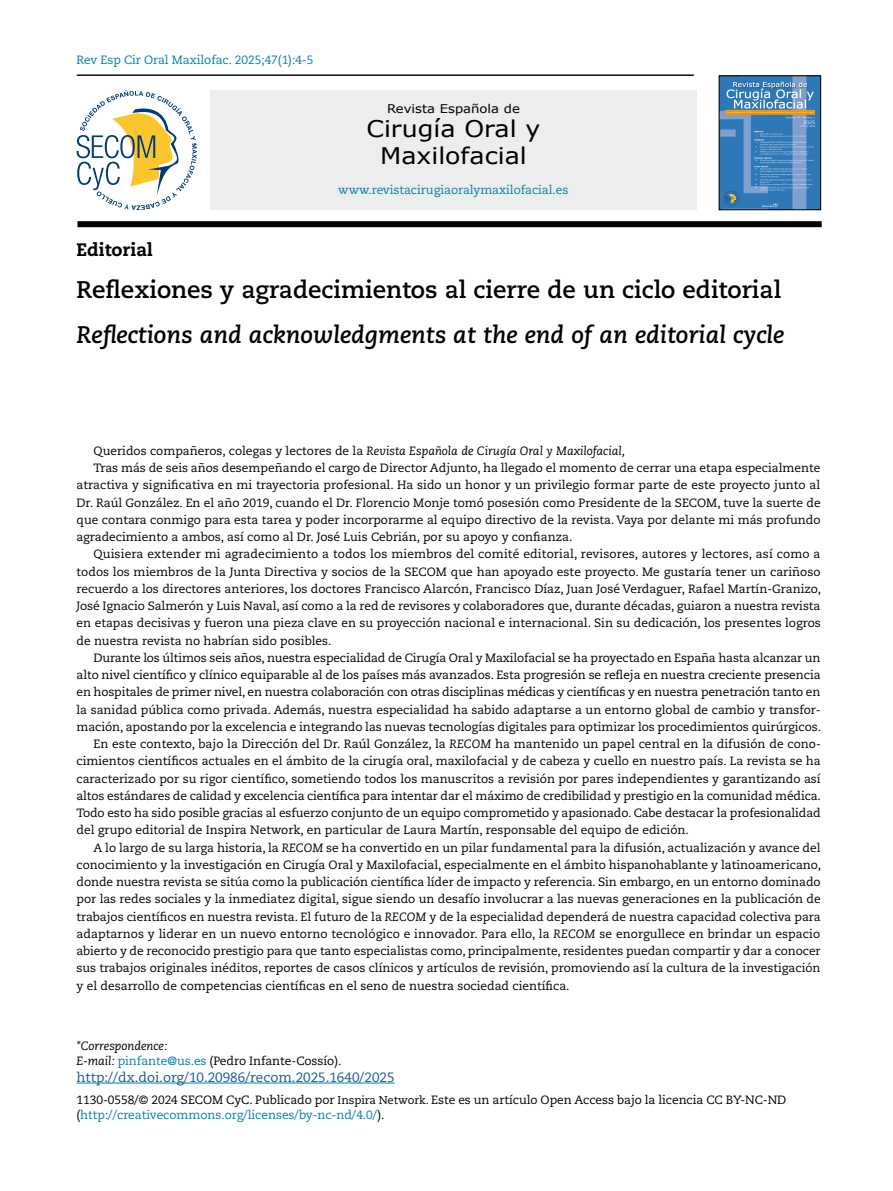
<style>
.page{position:relative;width:893px;height:1191px;background:#fff}
.page>*{position:absolute;margin:0;border:0;box-sizing:border-box;transform-origin:0 0}
.t1{font:italic 700 24px "Caecilia LT Std";color:#000}
.t2{font:700 24px "Caecilia LT Std";color:#000}
.t3{font:22.95px/27px "Verdana";color:#000;text-align:center;scale:1.1 1}
.t4{font:800 18px "Caecilia LT Std";color:#000}
.t5{font:13.5px "Caecilia LT Std";color:#165b9a}
.t6{font:12px/15px "Caecilia LT Std";color:#000}
.t7{font:italic 12px/15px "Caecilia LT Std";color:#000}
.t8{font:12px "Caecilia LT Std";letter-spacing:-.005em;color:#0480ac}
.t9{font:12px "Verdana";color:#000;scale:1.1 1}
.s1{font-style:normal}
.s2{font-style:italic}
.s3{font-style:normal;color:#0480ac}
.s4{font-size:11.25px}
.s5{color:#0480ac}
</style>
<div class="page">
<hr style="left:77px;top:75px;width:616px;height:1px;background:#000">
<hr style="left:78px;top:75px;width:616px;height:1px;background:#000">
<div style="left:77px;top:221px;width:745px;height:6px;background:#000"></div>
<div style="left:210px;top:91px;width:486px;height:119px;background:#eceded"></div>
<img style="left:721px;top:78px;width:98px;height:130px">
<div style="left:719px;top:76px;width:102px;height:134px;border:1px solid #000"></div>
<svg style="left:77px;top:90px;width:120px;height:120px"></svg>
<hr style="left:77px;top:1082px;width:317px;height:1px;background:#0480ac">
<p class="t8" style="left:77px;top:53px;width:238px">Rev Esp Cir Oral Maxilofac. 2025;47(1):4-5</p>
<p class="t9" style="left:387px;top:100px;width:122px">Revista Española de</p>
<h2 class="t3" style="left:366px;top:115px;width:160px">Cirugía Oral y<br>Maxilofacial</h2>
<p class="t8" style="left:338px;top:183px;width:232px">www.revistacirugiaoralymaxilofacial.es</p>
<h3 class="t4" style="left:77px;top:238px;width:78px">Editorial</h3>
<h1 class="t2" style="left:77px;top:275px;width:706px">Reflexiones y agradecimientos al cierre de un ciclo editorial</h1>
<h1 class="t1" style="left:77px;top:320px;width:709px">Reflections and acknowledgments at the end of an editorial cycle</h1>
<p class="t7" style="left:94px;top:443px;width:533px"><span class="s1">Queridos compañeros, colegas y lectores de la</span> Revista Española de Cirugía Oral y Maxilofacial,</p>
<p class="t6" style="left:94px;top:461px;width:728px">Tras más de seis años desempeñando el cargo de Director Adjunto, ha llegado el momento de cerrar una etapa especialmente</p>
<p class="t6" style="left:77px;top:478px;width:745px">atractiva y significativa en mi trayectoria profesional. Ha sido un honor y un privilegio formar parte de este proyecto junto al</p>
<p class="t6" style="left:77px;top:495px;width:746px">Dr. Raúl González. En el año 2019, cuando el Dr. Florencio Monje tomó posesión como Presidente de la SECOM, tuve la suerte de</p>
<p class="t6" style="left:77px;top:512px;width:746px">que contara conmigo para esta tarea y poder incorporarme al equipo directivo de la revista. Vaya por delante mi más profundo</p>
<p class="t6" style="left:77px;top:530px;width:497px">agradecimiento a ambos, así como al Dr. José Luis Cebrián, por su apoyo y confianza.</p>
<p class="t6" style="left:94px;top:547px;width:728px">Quisiera extender mi agradecimiento a todos los miembros del comité editorial, revisores, autores y lectores, así como a</p>
<p class="t6" style="left:77px;top:564px;width:745px">todos los miembros de la Junta Directiva y socios de la SECOM que han apoyado este proyecto. Me gustaría tener un cariñoso</p>
<p class="t6" style="left:77px;top:581px;width:746px">recuerdo a los directores anteriores, los doctores Francisco Alarcón, Francisco Díaz, Juan José Verdaguer, Rafael Martín-Granizo,</p>
<p class="t6" style="left:77px;top:598px;width:745px">José Ignacio Salmerón y Luis Naval, así como a la red de revisores y colaboradores que, durante décadas, guiaron a nuestra revista</p>
<p class="t6" style="left:77px;top:616px;width:746px">en etapas decisivas y fueron una pieza clave en su proyección nacional e internacional. Sin su dedicación, los presentes logros</p>
<p class="t6" style="left:77px;top:633px;width:256px">de nuestra revista no habrían sido posibles.</p>
<p class="t6" style="left:94px;top:650px;width:728px">Durante los últimos seis años, nuestra especialidad de Cirugía Oral y Maxilofacial se ha proyectado en España hasta alcanzar un</p>
<p class="t6" style="left:77px;top:667px;width:746px">alto nivel científico y clínico equiparable al de los países más avanzados. Esta progresión se refleja en nuestra creciente presencia</p>
<p class="t6" style="left:77px;top:685px;width:745px">en hospitales de primer nivel, en nuestra colaboración con otras disciplinas médicas y científicas y en nuestra penetración tanto en</p>
<p class="t6" style="left:77px;top:702px;width:746px">la sanidad pública como privada. Además, nuestra especialidad ha sabido adaptarse a un entorno global de cambio y transfor-</p>
<p class="t6" style="left:77px;top:719px;width:746px">mación, apostando por la excelencia e integrando las nuevas tecnologías digitales para optimizar los procedimientos quirúrgicos.</p>
<p class="t6" style="left:94px;top:736px;width:729px">En este contexto, bajo la Dirección del Dr. Raúl González, la <span class="s2">RECOM</span> ha mantenido un papel central en la difusión de cono-</p>
<p class="t6" style="left:77px;top:754px;width:746px">cimientos científicos actuales en el ámbito de la cirugía oral, maxilofacial y de cabeza y cuello en nuestro país. La revista se ha</p>
<p class="t6" style="left:77px;top:771px;width:746px">caracterizado por su rigor científico, sometiendo todos los manuscritos a revisión por pares independientes y garantizando así</p>
<p class="t6" style="left:77px;top:788px;width:746px">altos estándares de calidad y excelencia científica para intentar dar el máximo de credibilidad y prestigio en la comunidad médica.</p>
<p class="t6" style="left:77px;top:805px;width:746px">Todo esto ha sido posible gracias al esfuerzo conjunto de un equipo comprometido y apasionado. Cabe destacar la profesionalidad</p>
<p class="t6" style="left:77px;top:823px;width:614px">del grupo editorial de Inspira Network, en particular de Laura Martín, responsable del equipo de edición.</p>
<p class="t6" style="left:94px;top:840px;width:729px">A lo largo de su larga historia, la <span class="s2">RECOM</span> se ha convertido en un pilar fundamental para la difusión, actualización y avance del</p>
<p class="t6" style="left:77px;top:857px;width:746px">conocimiento y la investigación en Cirugía Oral y Maxilofacial, especialmente en el ámbito hispanohablante y latinoamericano,</p>
<p class="t6" style="left:77px;top:874px;width:746px">donde nuestra revista se sitúa como la publicación científica líder de impacto y referencia. Sin embargo, en un entorno dominado</p>
<p class="t6" style="left:77px;top:892px;width:746px">por las redes sociales y la inmediatez digital, sigue siendo un desafío involucrar a las nuevas generaciones en la publicación de</p>
<p class="t6" style="left:77px;top:909px;width:746px">trabajos científicos en nuestra revista. El futuro de la <span class="s2">RECOM</span> y de la especialidad dependerá de nuestra capacidad colectiva para</p>
<p class="t6" style="left:77px;top:926px;width:745px">adaptarnos y liderar en un nuevo entorno tecnológico e innovador. Para ello, la <span class="s2">RECOM</span> se enorgullece en brindar un espacio</p>
<p class="t6" style="left:77px;top:943px;width:746px">abierto y de reconocido prestigio para que tanto especialistas como, principalmente, residentes puedan compartir y dar a conocer</p>
<p class="t6" style="left:77px;top:961px;width:746px">sus trabajos originales inéditos, reportes de casos clínicos y artículos de revisión, promoviendo así la cultura de la investigación</p>
<p class="t6" style="left:77px;top:978px;width:495px">y el desarrollo de competencias científicas en el seno de nuestra sociedad científica.</p>
<p class="t7" style="left:77px;top:1038px;width:266px">*Correspondence:<br>E-mail: <span class="s3">pinfante@us.es</span> <span class="s1">(Pedro Infante-Cossío).</span></p>
<p class="t5" style="left:77px;top:1069px;width:319px">http://dx.doi.org/10.20986/recom.2025.1640/2025</p>
<p class="t6" style="left:77px;top:1092px;width:711px">1130-0558/© 2024 SECOM CyC. Publicado por <span class="s4">Inspira Network.</span> Este es un artículo Open Access bajo la licencia CC BY-NC-ND (<span class="s5">http://creativecommons.org/licenses/by-nc-nd/4.0/</span>).</p>
</div>
